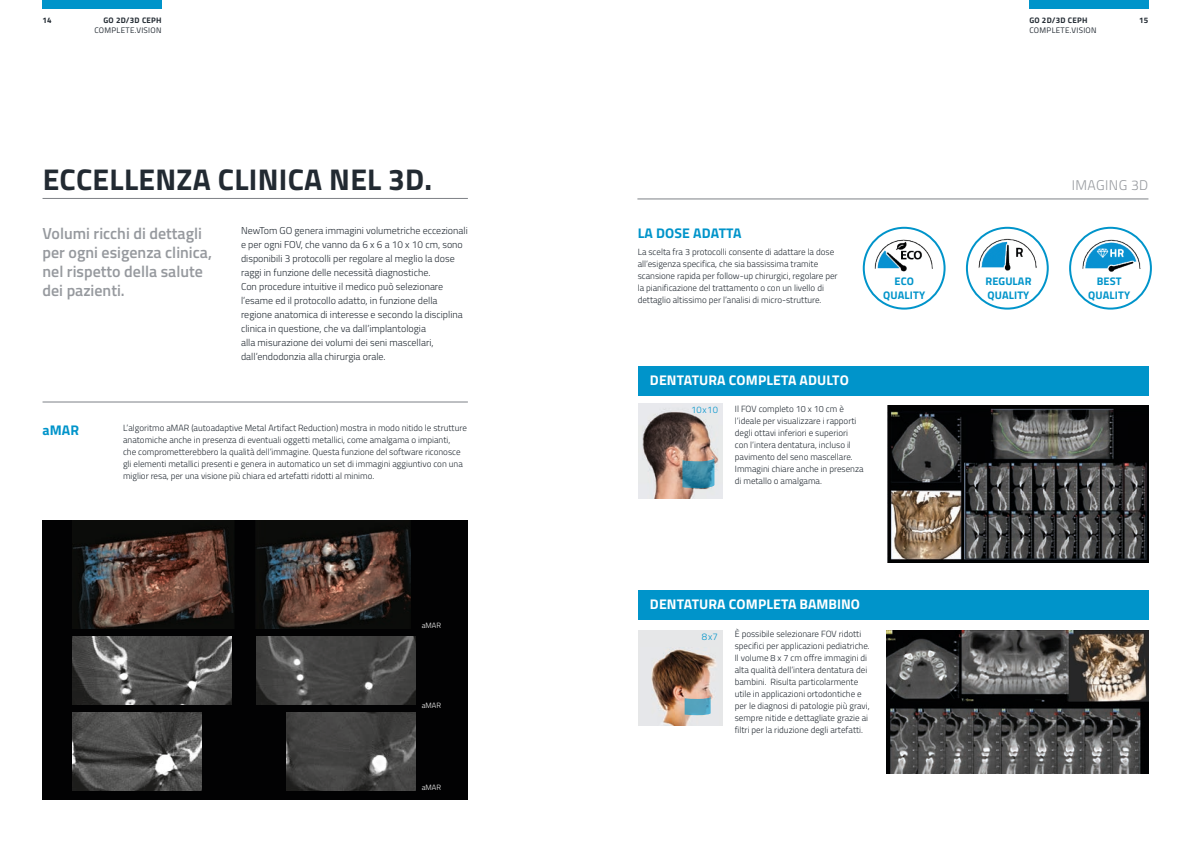
<style>
.page{position:relative;width:1191px;height:842px;background:#fff}
.page>*{position:absolute;margin:0;border:0;box-sizing:border-box;transform-origin:0 0}
.t1{font:700 30px "Titillium";letter-spacing:.01em;color:#222a32}
.t2{font:600 16px/19.2px "Titillium";color:#96999e}
.t3{font:700 14px "Titillium";letter-spacing:.01em;color:#fff}
.t4{font:700 14px "Titillium";letter-spacing:.01em;color:#0094ca}
.t5{font:300 14px "Titillium";letter-spacing:.03em;color:#96999e}
.t6{font:700 11px/13.2px "Titillium";letter-spacing:.01em;color:#0094ca;text-align:center}
.t7{font:300 10px/14px "Titillium";color:#222a32}
.t8{font:300 9.6px "Titillium";color:#0094ca}
.t9{font:300 9.4px "Titillium";letter-spacing:.035em;color:#0094ca}
.t10{font:300 9px/12px "Titillium";color:#222a32}
.t11{font:8px "Titillium";letter-spacing:.04em;color:#222a32}
.t12{font:700 8px "Titillium";letter-spacing:.03em;color:#222a32}
.t13{font:300 7.6px "Titillium";letter-spacing:.01em;color:#fff}
</style>
<div class="page">
<div style="left:1029px;top:0;width:119px;height:9px;background:#0094ca"></div>
<hr style="left:43px;top:198px;width:425px;height:1px;background:#7d8186">
<div style="left:43px;top:0;width:119px;height:9px;background:#0094ca"></div>
<img style="left:638px;top:403px;width:84px;height:95px">
<hr style="left:637px;top:199px;width:511px;height:1px;background:#7d8186">
<div style="left:43px;top:520px;width:425px;height:279px;background:#020203"></div>
<img style="left:73px;top:713px;width:129px;height:78px">
<img style="left:286px;top:713px;width:129px;height:78px">
<img style="left:73px;top:636px;width:159px;height:69px">
<img style="left:256px;top:636px;width:159px;height:69px">
<hr style="left:43px;top:402px;width:425px;height:1px;background:#7d8186">
<img style="left:976px;top:234px;width:65px;height:56px">
<div style="left:966px;top:227px;width:82px;height:83px;border:2px solid #0094ca;border-radius:50%"></div>
<img style="left:1078px;top:226px;width:64px;height:46px">
<div style="left:1069px;top:227px;width:82px;height:83px;border:2px solid #0094ca;border-radius:50%"></div>
<img style="left:868px;top:226px;width:70px;height:46px">
<div style="left:862px;top:227px;width:83px;height:83px;border:2px solid #0094ca;border-radius:50%"></div>
<div style="left:638px;top:366px;width:510px;height:30px;background:#0094ca"></div>
<div style="left:638px;top:590px;width:510px;height:29px;background:#0094ca"></div>
<img style="left:888px;top:405px;width:260px;height:157px">
<img style="left:887px;top:630px;width:261px;height:144px">
<img style="left:256px;top:520px;width:155px;height:108px">
<img style="left:73px;top:520px;width:161px;height:108px">
<svg style="left:682px;top:456px;width:32px;height:32px"></svg>
<img style="left:641px;top:647px;width:77px;height:78px">
<svg style="left:684px;top:696px;width:26px;height:19px"></svg>
<p class="t12" style="left:43px;top:14px;width:11px">14</p>
<p class="t12" style="left:103px;top:14px;width:60px">GO 2D/3D CEPH</p>
<p class="t12" style="left:1139px;top:14px;width:11px">15</p>
<p class="t11" style="left:94px;top:24px;width:69px">COMPLETE.VISION</p>
<p class="t12" style="left:1029px;top:14px;width:60px">GO 2D/3D CEPH</p>
<p class="t11" style="left:1029px;top:24px;width:69px">COMPLETE.VISION</p>
<h1 class="t1" style="left:43px;top:156px;width:391px">ECCELLENZA CLINICA NEL 3D.</h1>
<h2 class="t2" style="left:43px;top:223px;width:171px">Volumi ricchi di dettagli per ogni esigenza clinica, nel rispetto della salute dei pazienti.</h2>
<p class="t7" style="left:241px;top:223px;width:228px">NewTom GO genera immagini volumetriche eccezionali e per ogni FOV, che vanno da 6 x 6 a 10 x 10 cm, sono disponibili 3 protocolli per regolare al meglio la dose raggi in funzione delle necessità diagnostiche.<br>Con procedure intuitive il medico può selezionare l’esame ed il protocollo adatto, in funzione della regione anatomica di interesse e secondo la disciplina clinica in questione, che va dall’implantologia<br>alla misurazione dei volumi dei seni mascellari, dall’endodonzia alla chirurgia orale.</p>
<h3 class="t4" style="left:43px;top:419px;width:38px">aMAR</h3>
<p class="t10" style="left:123px;top:421px;width:345px">L’algoritmo aMAR (autoadaptive Metal Artifact Reduction) mostra in modo nitido le strutture anatomiche anche in presenza di eventuali oggetti metallici, come amalgama o impianti,<br>che comprometterebbero la qualità dell’immagine. Questa funzione del software riconosce gli elementi metallici presenti e genera in automatico un set di immagini aggiuntivo con una miglior resa, per una visione più chiara ed artefatti ridotti al minimo.</p>
<p class="t13" style="left:422px;top:620px;width:21px">aMAR</p>
<p class="t13" style="left:422px;top:699px;width:21px">aMAR</p>
<p class="t13" style="left:422px;top:782px;width:21px">aMAR</p>
<h3 class="t4" style="left:638px;top:222px;width:105px">LA DOSE ADATTA</h3>
<p class="t10" style="left:637px;top:246px;width:201px">La scelta fra 3 protocolli consente di adattare la dose all’esigenza specifica, che sia bassissima tramite scansione rapida per follow-up chirurgici, regolare per la pianificazione del trattamento o con un livello di dettaglio altissimo per l’analisi di micro-strutture.</p>
<p class="t6" style="left:883px;top:274px;width:43px">ECO<br>QUALITY</p>
<h3 class="t3" style="left:650px;top:370px;width:200px">DENTATURA COMPLETA ADULTO</h3>
<p class="t9" style="left:691px;top:403px;width:28px">10x10</p>
<p class="t10" style="left:735px;top:403px;width:130px">Il FOV completo 10 x 10 cm è l’ideale per visualizzare i rapporti degli ottavi inferiori e superiori con l’intera dentatura, incluso il pavimento del seno mascellare.<br>Immagini chiare anche in presenza di metallo o amalgama.</p>
<h3 class="t3" style="left:650px;top:594px;width:211px">DENTATURA COMPLETA BAMBINO</h3>
<p class="t8" style="left:702px;top:630px;width:18px">8x7</p>
<p class="t10" style="left:734px;top:627px;width:137px">È possibile selezionare FOV ridotti specifici per applicazioni pediatriche.<br>Il volume 8 x 7 cm offre immagini di alta qualità dell’intera dentatura dei bambini. Risulta particolarmente utile in applicazioni ortodontiche e per le diagnosi di patologie più gravi, sempre nitide e dettagliate grazie ai filtri per la riduzione degli artefatti.</p>
<h3 class="t5" style="left:1071px;top:174px;width:78px">IMAGING 3D</h3>
<p class="t6" style="left:985px;top:274px;width:48px;text-align:left">REGULAR<br>QUALITY</p>
<p class="t6" style="left:1088px;top:274px;width:43px">BEST<br>QUALITY</p>
</div>
